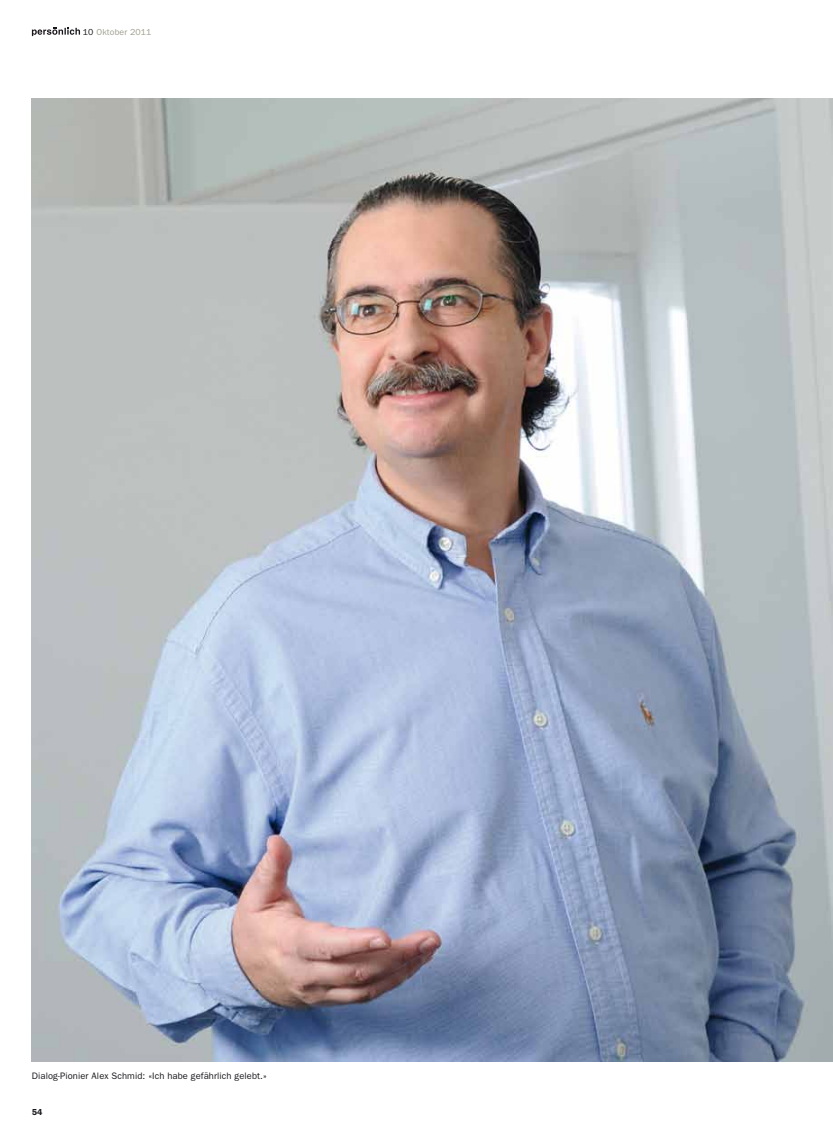
<style>
.page{position:relative;width:833px;height:1134px;background:#fff}
.page>*{position:absolute;margin:0;border:0;box-sizing:border-box;transform-origin:0 0}
.t1{font:9.38px "Franklin Gothic";letter-spacing:.01em;color:#1a171c}
.t2{font:8.75px "Franklin Gothic";letter-spacing:.015em;color:#9d9d8d}
.t3{font:600 8.75px "Franklin Gothic";color:#1a171c}
.s1{color:#1a171c}
</style>
<div class="page">
<svg style="left:32px;top:28px;width:48px;height:8px"></svg>
<img style="left:32px;top:99px;width:801px;height:962px">
<p class="t2" style="left:83px;top:27px;width:70px"><span class="s1">10</span> Oktober 2011</p>
<p class="t1" style="left:32px;top:1071px;width:236px">Dialog-Pionier Alex Schmid: «Ich habe gefährlich gelebt.»</p>
<p class="t3" style="left:32px;top:1106px;width:12px">54</p>
</div>
